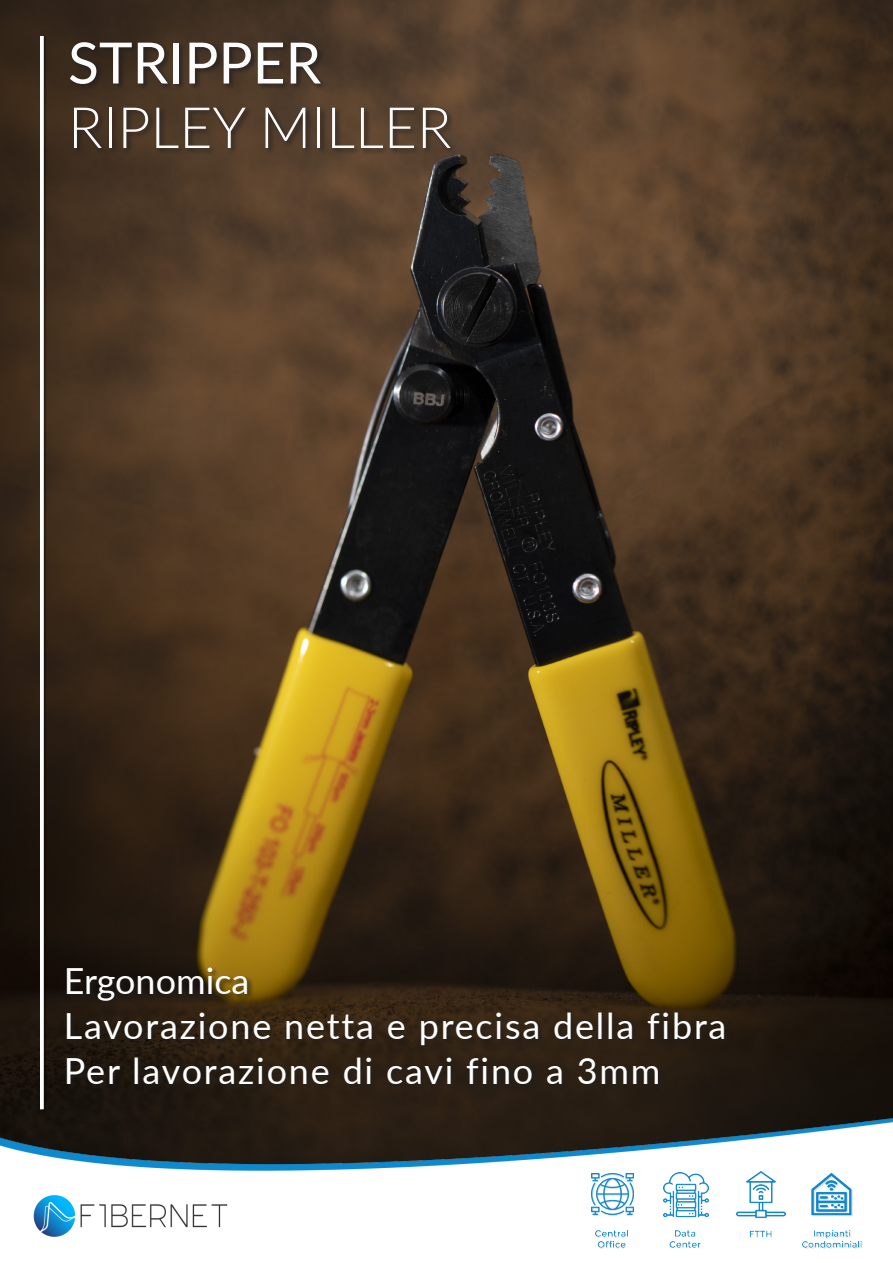
<style>
.page{position:relative;width:893px;height:1263px;background:#fff}
.page>*{position:absolute;margin:0;border:0;box-sizing:border-box;transform-origin:0 0}
.t1{font:300 57px "Lato";color:#fcfcfc}
.t2{font:57px "Lato";color:#fcfcfc}
.t3{font:36px "Lato";letter-spacing:.05em;color:#fff}
.t4{font:36px "Lato";color:#fff}
</style>
<div class="page">
<img style="left:0;top:0;width:893px;height:1119px">
<img style="left:40px;top:37px;width:6px;height:1073px">
<div style="left:66px;top:966px;width:665px;height:125px;background:#231f20;opacity:.75"></div>
<div style="left:69px;top:40px;width:388px;height:115px;background:#231f20;opacity:.75"></div>
<img style="left:0;top:1119px;width:893px;height:130px">
<img style="left:592px;top:1171px;width:270px;height:77px">
<img style="left:803px;top:1174px;width:59px;height:74px">
<img style="left:736px;top:1171px;width:49px;height:66px">
<img style="left:664px;top:1173px;width:44px;height:74px">
<img style="left:592px;top:1174px;width:41px;height:74px">
<p class="t2" style="left:68px;top:22px;width:255px">STRIPPER</p>
<p class="t1" style="left:68px;top:88px;width:385px">RIPLEY MILLER</p>
<p class="t4" style="left:64px;top:955px;width:187px">Ergonomica</p>
<p class="t3" style="left:64px;top:1000px;width:664px">Lavorazione netta e precisa della fibra</p>
<p class="t3" style="left:64px;top:1045px;width:598px">Per lavorazione di cavi fino a 3mm</p>
</div>
